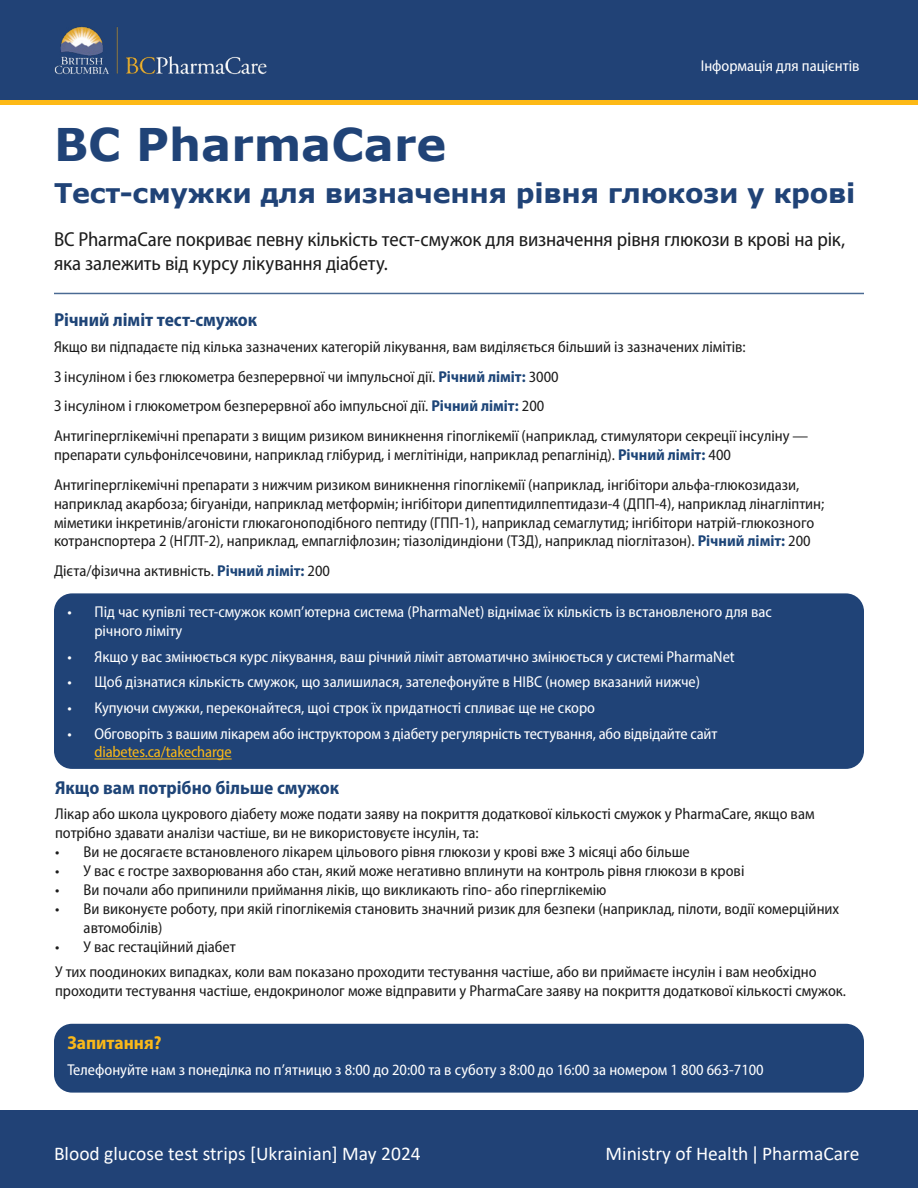
<style>
.page{position:relative;width:918px;height:1188px;background:#fff}
.page>*{position:absolute;margin:0;border:0;box-sizing:border-box;transform-origin:0 0}
.t1{font:700 45px "Verdana";color:#204377}
.t2{font:700 27px "Verdana";letter-spacing:-.01em;color:#204377}
.t3{font:semi-condensed 20.25px/24.3px "Myriad Pro";letter-spacing:-.005em;color:#1c1c1c}
.t4{font:19.5px "Calibri";color:#fff}
.t5{font:700 semi-condensed 18.75px "Myriad Pro";color:#1e4477}
.t6{font:700 semi-condensed 18.75px "Myriad Pro";color:#fab819}
.t7{font:semi-condensed 15.75px/29.7px "Myriad Pro";color:#1c1c1c}
.t8{font:semi-condensed 15.75px/18.9px "Myriad Pro";color:#fff}
.t9{font:semi-condensed 15.75px "Myriad Pro";letter-spacing:-.01em;color:#fab816}
.s1{font-weight:700;color:#1d4578}
</style>
<div class="page">
<div style="left:54px;top:1024px;width:810px;height:69px;background:#204377;border-radius:18px"></div>
<div style="left:0;top:1110px;width:918px;height:78px;background:#214276"></div>
<div style="left:0;top:0;width:918px;height:102px;background:#214276"></div>
<hr style="left:0;top:100px;width:918px;height:4px;background:#fdb916">
<img style="left:54px;top:26px;width:213px;height:49px">
<hr style="left:54px;top:293px;width:810px;height:1px;background:#1d4578">
<div style="left:54px;top:593px;width:810px;height:176px;background:#204377;border-radius:18px"></div>
<hr style="left:94px;top:759px;width:138px;height:1px;background:#fab816">
<p class="t8" style="left:701px;top:56px;width:160px">Інформація для пацієнтів</p>
<h1 class="t1" style="left:54px;top:113px;width:394px">BC PharmaCare</h1>
<h2 class="t2" style="left:54px;top:174px;width:803px">Тест-смужки для визначення рівня глюкози у крові</h2>
<p class="t3" style="left:54px;top:227px;width:793px">BC PharmaCare покриває певну кількість тест-смужок для визначення рівня глюкози в крові на рік, яка залежить від курсу лікування діабету.</p>
<p class="t5" style="left:54px;top:308px;width:205px">Річний ліміт тест-смужок</p>
<p class="t7" style="left:54px;top:332px;width:756px">Якщо ви підпадаєте під кілька зазначених категорій лікування, вам виділяється більший із зазначених лімітів:<br>З інсуліном і без глюкометра безперервної чи імпульсної дії. <span class="s1">Річний ліміт:</span> 3000<br>З інсуліном і глюкометром безперервної або імпульсної дії. <span class="s1">Річний ліміт:</span> 200<br>Антигіперглікемічні препарати з вищим ризиком виникнення гіпоглікемії (наприклад, стимулятори секреції інсуліну —</p>
<p class="t7" style="left:54px;top:440px;width:747px">препарати сульфонілсечовини, наприклад глібурид, і меглітініди, наприклад репаглінід). <span class="s1">Річний ліміт:</span> 400<br>Антигіперглікемічні препарати з нижчим ризиком виникнення гіпоглікемії (наприклад, інгібітори альфа-глюкозидази,</p>
<p class="t7" style="left:54px;top:494px;width:772px;line-height:18.9px">наприклад акарбоза; бігуаніди, наприклад метформін; інгібітори дипептидилпептидази-4 (ДПП-4), наприклад лінагліптин; міметики інкретинів/агоністи глюкагоноподібного пептиду (ГПП-1), наприклад семаглутид; інгібітори натрій-глюкозного котранспортера 2 (НГЛТ-2), наприклад, емпагліфлозин; тіазолідиндіони (ТЗД), наприклад піоглітазон). <span class="s1">Річний ліміт:</span> 200</p>
<p class="t7" style="left:54px;top:556px;width:278px">Дієта/фізична активність. <span class="s1">Річний ліміт:</span> 200</p>
<p class="t8" style="left:94px;top:602px;width:679px;text-indent:-27px">• Під час купівлі тест-смужок комп’ютерна система (PharmaNet) віднімає їх кількість із встановленого для вас річного ліміту</p>
<p class="t8" style="left:68px;top:647px;width:669px">• Якщо у вас змінюється курс лікування, ваш річний ліміт автоматично змінюється у системі PharmaNet</p>
<p class="t8" style="left:68px;top:672px;width:634px">• Щоб дізнатися кількість смужок, що залишилася, зателефонуйте в HIBC (номер вказаний нижче)</p>
<p class="t8" style="left:68px;top:698px;width:529px">• Купуючи смужки, переконайтеся, щоі строк їх придатності спливає ще не скоро</p>
<p class="t8" style="left:68px;top:724px;width:651px">• Обговоріть з вашим лікарем або інструктором з діабету регулярність тестування, або відвідайте сайт</p>
<p class="t9" style="left:94px;top:743px;width:139px">diabetes.ca/takecharge</p>
<p class="t5" style="left:55px;top:775px;width:285px">Якщо вам потрібно більше смужок</p>
<p class="t7" style="left:55px;top:805px;width:761px;line-height:18.9px">Лікар або школа цукрового діабету може подати заяву на покриття додаткової кількості смужок у PharmaCare, якщо вам потрібно здавати аналізи частіше, ви не використовуєте інсулін, та:</p>
<p class="t7" style="left:55px;top:837px;width:636px">• Ви не досягаєте встановленого лікарем цільового рівня глюкози у крові вже 3 місяці або більше</p>
<p class="t7" style="left:55px;top:856px;width:691px">• У вас є гостре захворювання або стан, який може негативно вплинути на контроль рівня глюкози в крові</p>
<p class="t7" style="left:55px;top:875px;width:553px">• Ви почали або припинили приймання ліків, що викликають гіпо- або гіперглікемію</p>
<p class="t7" style="left:84px;top:899px;width:757px;line-height:18.9px;text-indent:-29px">• Ви виконуєте роботу, при якій гіпоглікемія становить значний ризик для безпеки (наприклад, пілоти, водії комерційних автомобілів)</p>
<p class="t7" style="left:55px;top:933px;width:763px;line-height:25.7px">• У вас гестаційний діабет<br>У тих поодиноких випадках, коли вам показано проходити тестування частіше, або ви приймаєте інсулін і вам необхідно</p>
<p class="t7" style="left:55px;top:976px;width:792px">проходити тестування частіше, ендокринолог може відправити у PharmaCare заяву на покриття додаткової кількості смужок.</p>
<p class="t6" style="left:68px;top:1031px;width:96px">Запитання?</p>
<p class="t8" style="left:68px;top:1060px;width:698px">Телефонуйте нам з понеділка по п’ятницю з 8:00 до 20:00 та в суботу з 8:00 до 16:00 за номером 1 800 663-7100</p>
<p class="t4" style="left:54px;top:1140px;width:368px">Blood glucose test strips [Ukrainian] May 2024</p>
<p class="t4" style="left:606px;top:1140px;width:255px">Ministry of Health PharmaCare</p>
</div>
